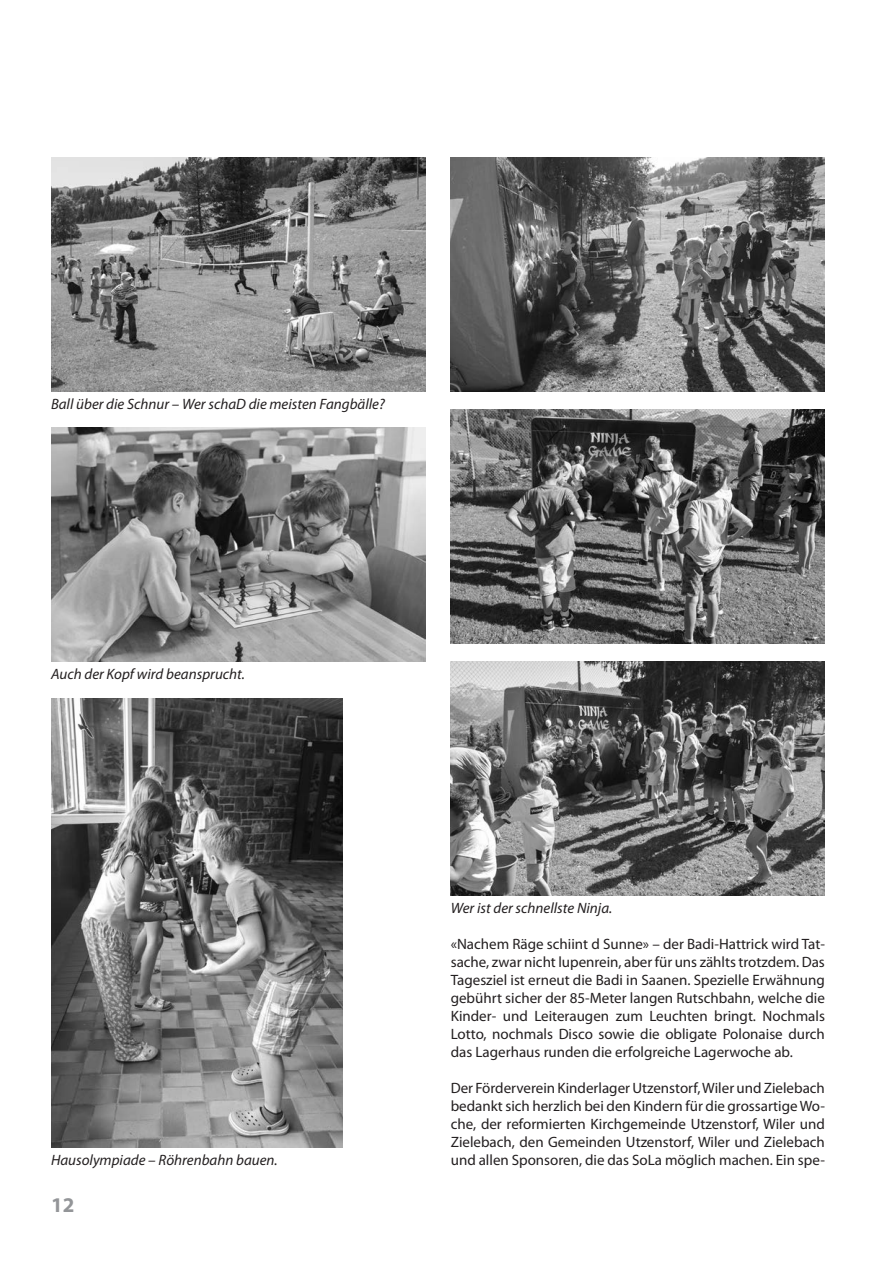
<style>
.page{position:relative;width:893px;height:1263px;background:#fff}
.page>*{position:absolute;margin:0;border:0;box-sizing:border-box;transform-origin:0 0}
.t1{font:700 21px "Myriad Pro";color:#939598}
.gs{font:15px/18px "Myriad Pro";color:#231f20;text-align:justify}
.legende{font:italic 15px "Myriad Pro";color:#231f20}
</style>
<div class="page">
<img style="left:51px;top:157px;width:374px;height:234px">
<img style="left:51px;top:427px;width:374px;height:234px">
<img style="left:51px;top:699px;width:291px;height:448px">
<img style="left:451px;top:157px;width:374px;height:234px">
<img style="left:451px;top:409px;width:374px;height:234px">
<img style="left:451px;top:661px;width:374px;height:234px">
<p class="legende" style="left:51px;top:396px;width:335px">Ball über die Schnur – Wer schaD die meisten Fangbälle?</p>
<p class="legende" style="left:51px;top:666px;width:196px">Auch der Kopf wird beansprucht.</p>
<p class="legende" style="left:51px;top:1152px;width:228px">Hausolympiade – Röhrenbahn bauen.</p>
<h1 class="t1" style="left:51px;top:1193px;width:25px">12</h1>
<p class="legende" style="left:451px;top:900px;width:163px">Wer ist der schnellste Ninja.</p>
<p class="gs" style="left:451px;top:936px;width:376px">«Nachem Räge schiint d Sunne» – der Badi-Hattrick wird Tat&shy;sache, zwar nicht lupenrein, aber für uns zählts trotzdem. Das Tagesziel ist erneut die Badi in Saanen. Spezielle Erwähnung gebührt sicher der 85-Meter langen Rutschbahn, welche die Kinder- und Leiteraugen zum Leuchten bringt. Nochmals Lotto, nochmals Disco sowie die obligate Polonaise durch das Lagerhaus runden die erfolgreiche Lagerwoche ab.</p>
<p class="gs" style="left:451px;top:1080px;width:376px">Der Förderverein Kinderlager Utzenstorf, Wiler und Zielebach bedankt sich herzlich bei den Kindern für die grossartige Wo&shy;che, der reformierten Kirchgemeinde Utzenstorf, Wiler und Zielebach, den Gemeinden Utzenstorf, Wiler und Zielebach und allen Sponsoren, die das SoLa möglich machen. Ein spe-</p>
</div>
